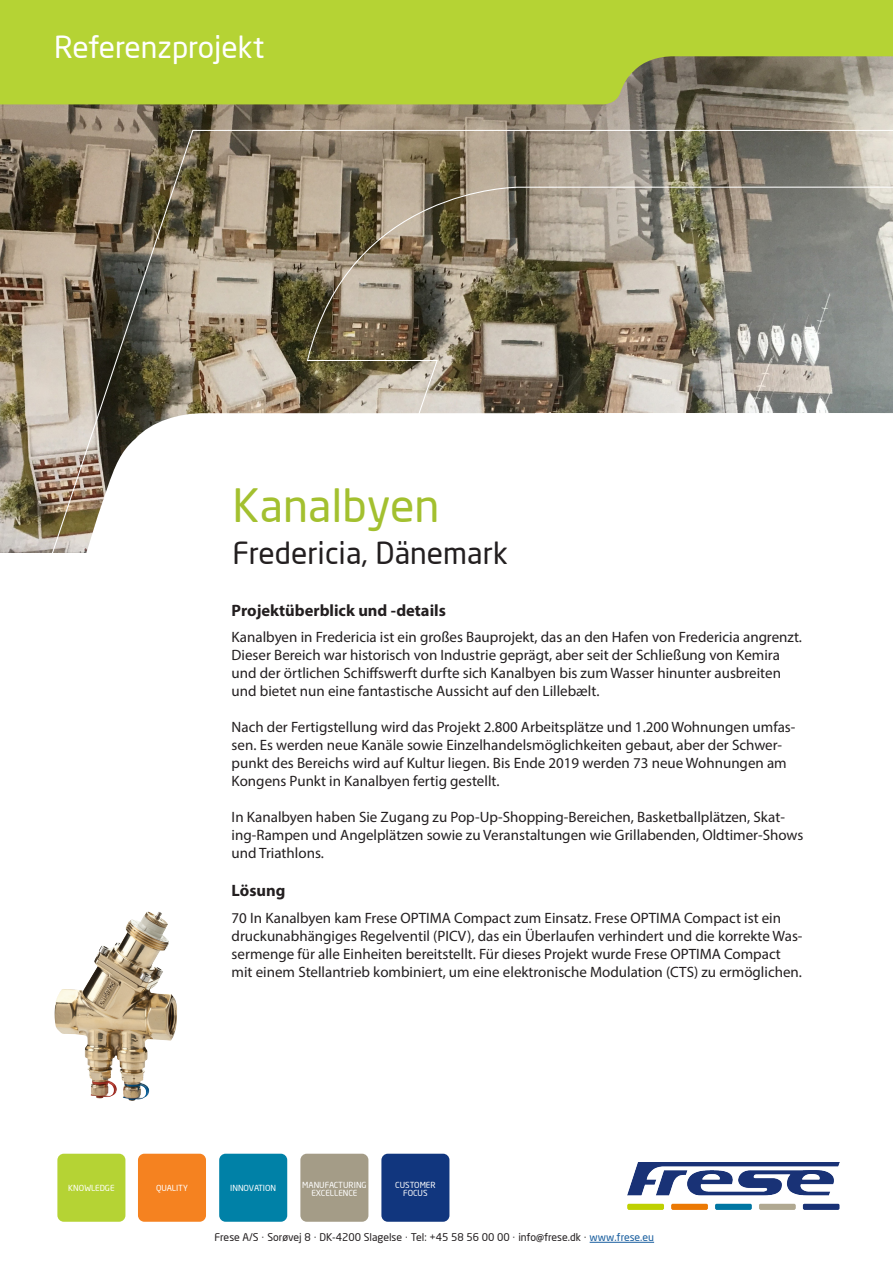
<style>
.page{position:relative;width:893px;height:1263px;background:#fff}
.page>*{position:absolute;margin:0;border:0;box-sizing:border-box;transform-origin:0 0}
.Overskrift_-_Farvet{font:45px "Neo Sans";color:#a3c02f}
.Overskrift_-_sort{font:30px "Neo Sans";color:#231f20}
.Reference_Projekt{font:30px "Neo Sans";color:#fff}
.Underoverskrift_sort{font:700 16.5px "Myriad Pro";color:#231f20}
.Brødtekst{font:15px/18px "Myriad Pro";color:#231f20}
.Kontakt_oplysninger{font:10.5px "Neo Sans";color:#231f20}
.t1{font:8.25px/8.4px "Neo Sans";color:#fff;text-align:center}
.s1{font-family:"Arial"}
.s2{color:#175d9e}
</style>
<div class="page">
<img style="left:0;top:104px;width:893px;height:449px">
<svg style="left:5px;top:413px;width:41px;height:140px;background:#9a907b"></svg>
<svg style="left:0;top:0;width:893px;height:104px;background:#adc63a"></svg>
<img style="left:627px;top:1162px;width:213px;height:47px">
<hr style="left:590px;top:1242px;width:64px;height:1px;background:#175d9e">
<div style="left:57px;top:1154px;width:68px;height:68px;background:#b5d334;border-radius:6px"></div>
<div style="left:381px;top:1154px;width:68px;height:68px;background:#11367e;border-radius:6px"></div>
<div style="left:138px;top:1154px;width:68px;height:68px;background:#f58220;border-radius:6px"></div>
<div style="left:219px;top:1154px;width:68px;height:68px;background:#0081a7;border-radius:6px"></div>
<div style="left:300px;top:1154px;width:68px;height:68px;background:#a49c87;border-radius:6px"></div>
<img style="left:46px;top:130px;width:847px;height:423px">
<img style="left:54px;top:911px;width:104px;height:187px">
<p class="Reference_Projekt" style="left:54px;top:29px;width:212px">Referenzprojekt</p>
<p class="Overskrift_-_Farvet" style="left:232px;top:477px;width:209px">Kanalbyen</p>
<p class="Overskrift_-_sort" style="left:232px;top:534px;width:277px">Fredericia, Dänemark</p>
<p class="Underoverskrift_sort" style="left:232px;top:599px;width:216px">Projektüberblick und -details</p>
<p class="Brødtekst" style="left:232px;top:628px;width:572px">Kanalbyen in Fredericia ist ein großes Bauprojekt, das an den Hafen von Fredericia angrenzt.<br>Dieser Bereich war historisch von Industrie geprägt, aber seit der Schließung von Kemira und der örtlichen Schiffswerft durfte sich Kanalbyen bis zum Wasser hinunter ausbreiten und bietet nun eine fantastische Aussicht auf den Lillebælt.</p>
<p class="Brødtekst" style="left:232px;top:718px;width:565px">Nach der Fertigstellung wird das Projekt 2.800 Arbeitsplätze und 1.200 Wohnungen umfas&shy;sen. Es werden neue Kanäle sowie Einzelhandelsmöglichkeiten gebaut, aber der Schwer&shy;punkt des Bereichs wird auf Kultur liegen. Bis Ende 2019 werden 73 neue Wohnungen am Kongens Punkt in Kanalbyen fertig gestellt.</p>
<p class="Brødtekst" style="left:232px;top:808px;width:573px">In Kanalbyen haben Sie Zugang zu Pop-Up-Shopping-Bereichen, Basketballplätzen, Skat&shy;ing-Rampen und Angelplätzen sowie zu Veranstaltungen wie Grillabenden, Oldtimer-Shows und Triathlons.</p>
<p class="Underoverskrift_sort" style="left:232px;top:880px;width:55px">Lösung</p>
<p class="Brødtekst" style="left:232px;top:908px;width:572px">70 In Kanalbyen kam Frese OPTIMA Compact zum Einsatz. Frese OPTIMA Compact ist ein druckunabhängiges Regelventil (PICV), das ein Überlaufen verhindert und die korrekte Was&shy;sermenge für alle Einheiten bereitstellt. Für dieses Projekt wurde Frese OPTIMA Compact mit einem Stellantrieb kombiniert, um eine elektronische Modulation (CTS) zu ermöglichen.</p>
<p class="t1" style="left:68px;top:1183px;width:48px">KNOWLEDGE</p>
<p class="t1" style="left:395px;top:1180px;width:42px">CUSTOMER<br>FOCUS</p>
<p class="t1" style="left:156px;top:1183px;width:33px">QUALITY</p>
<p class="t1" style="left:230px;top:1183px;width:48px">INNOVATION</p>
<p class="t1" style="left:302px;top:1180px;width:66px">MANUFACTURING<br>EXCELLENCE</p>
<p class="Kontakt_oplysninger" style="left:215px;top:1231px;width:441px">Frese A/S <span class="s1">·</span> Sorøvej 8 <span class="s1">·</span> DK-4200 Slagelse <span class="s1">·</span> Tel: +45 58 56 00 00 <span class="s1">·</span> info@frese.dk <span class="s1">·</span> <span class="s2">www.frese.eu</span></p>
</div>
